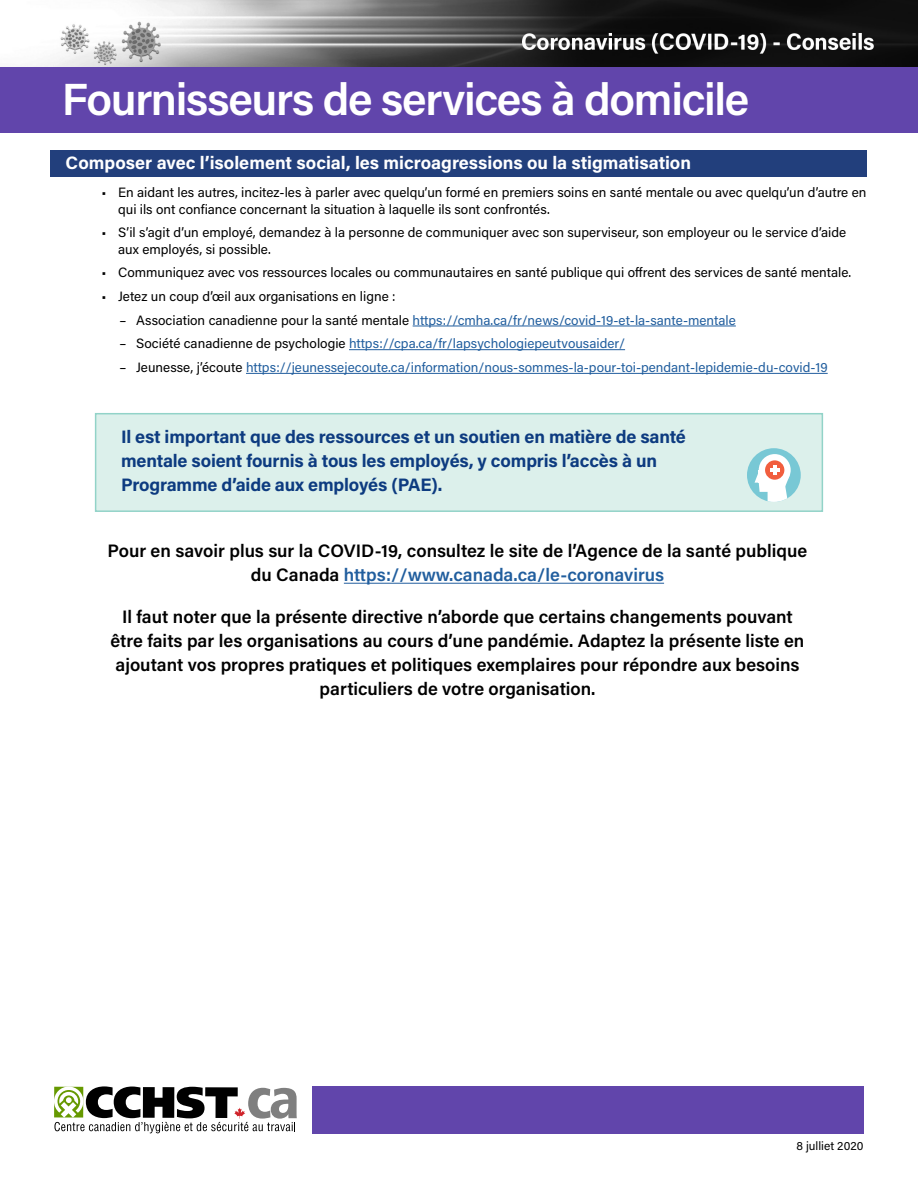
<style>
.page{position:relative;width:918px;height:1188px;background:#fff}
.page>*{position:absolute;margin:0;border:0;box-sizing:border-box;transform-origin:0 0}
.t1{font:600 45px "Acumin Pro";letter-spacing:-.03em;color:#fff}
.credits{font:600 18px/24px "Acumin Pro";color:#000;text-align:center}
.mental_health_text{font:700 18px/24px "Acumin Pro";letter-spacing:-.01em;color:#0d3b80}
.subheads{font:700 18px "Acumin Pro";color:#fff}
.body_bullets{font:13.5px/16.2px "Acumin Pro";color:#000}
.sub_body_bullets{font:13.5px "Acumin Pro";color:#215e9e}
.t2{font:12px "Acumin Pro";color:#000}
.s1{color:#000}
.s2{color:#215e9e}
</style>
<div class="page">
<div style="left:313px;top:1086px;width:551px;height:48px;background:#6145ab"></div>
<img style="left:0;top:0;width:918px;height:68px">
<div style="left:51px;top:150px;width:816px;height:27px;background:#223f7c"></div>
<hr style="left:413px;top:326px;width:323px;height:1px;background:#215e9e">
<hr style="left:349px;top:349px;width:276px;height:1px;background:#215e9e">
<hr style="left:246px;top:373px;width:582px;height:1px;background:#215e9e">
<div style="left:95px;top:413px;width:728px;height:99px;background:#dcf0eb;border:2px solid #92d3c8"></div>
<hr style="left:344px;top:583px;width:320px;height:1px;background:#215e9e">
<svg style="left:747px;top:448px;width:54px;height:54px"></svg>
<div style="left:759px;top:454px;width:32px;height:32px;background:#fff;border-radius:50%"></div>
<div style="left:765px;top:460px;width:19px;height:20px;background:#f15e3e;border-radius:50%"></div>
<svg style="left:755px;top:465px;width:35px;height:37px"></svg>
<div style="left:0;top:68px;width:918px;height:65px;background:#6145ab"></div>
<svg style="left:54px;top:1086px;width:243px;height:47px"></svg>
<h1 class="t1" style="left:62px;top:68px;width:689px">Fournisseurs de services à domicile</h1>
<p class="subheads" style="left:66px;top:150px;width:627px">Composer avec l’isolement social, les microagressions ou la stigmatisation</p>
<p class="body_bullets" style="left:118px;top:184px;width:750px;text-indent:-16px">• En aidant les autres, incitez-les à parler avec quelqu’un formé en premiers soins en santé mentale ou avec quelqu’un d’autre en qui ils ont confiance concernant la situation à laquelle ils sont confrontés.</p>
<p class="body_bullets" style="left:118px;top:224px;width:730px;text-indent:-16px">• S’il s’agit d’un employé, demandez à la personne de communiquer avec son superviseur, son employeur ou le service d’aide aux employés, si possible.</p>
<p class="body_bullets" style="left:102px;top:264px;width:751px">• Communiquez avec vos ressources locales ou communautaires en santé publique qui offrent des services de santé mentale.</p>
<p class="body_bullets" style="left:102px;top:288px;width:295px">• Jetez un coup d’œil aux organisations en ligne :</p>
<p class="sub_body_bullets" style="left:120px;top:311px;width:618px"><span class="s1">– Association canadienne pour la santé mentale</span> https://cmha.ca/fr/news/covid-19-et-la-sante-mentale</p>
<p class="sub_body_bullets" style="left:120px;top:334px;width:507px"><span class="s1">– Société canadienne de psychologie</span> https://cpa.ca/fr/lapsychologiepeutvousaider/</p>
<p class="sub_body_bullets" style="left:120px;top:358px;width:710px"><span class="s1">– Jeunesse, j’écoute</span> https://jeunessejecoute.ca/information/nous-sommes-la-pour-toi-pendant-lepidemie-du-covid-19</p>
<p class="mental_health_text" style="left:121px;top:424px;width:566px">Il est important que des ressources et un soutien en matière de santé mentale soient fournis à tous les employés, y compris l’accès à un<br>Programme d’aide aux employés (PAE).</p>
<p class="credits" style="left:108px;top:538px;width:701px">Pour en savoir plus sur la COVID-19, consultez le site de l’Agence de la santé publique du Canada <span class="s2">https://www.canada.ca/le-coronavirus</span></p>
<p class="credits" style="left:111px;top:604px;width:695px">Il faut noter que la présente directive n’aborde que certains changements pouvant être faits par les organisations au cours d’une pandémie. Adaptez la présente liste en ajoutant vos propres pratiques et politiques exemplaires pour répondre aux besoins particuliers de votre organisation.</p>
<p class="t2" style="left:796px;top:1137px;width:69px">8 julliet 2020</p>
</div>
